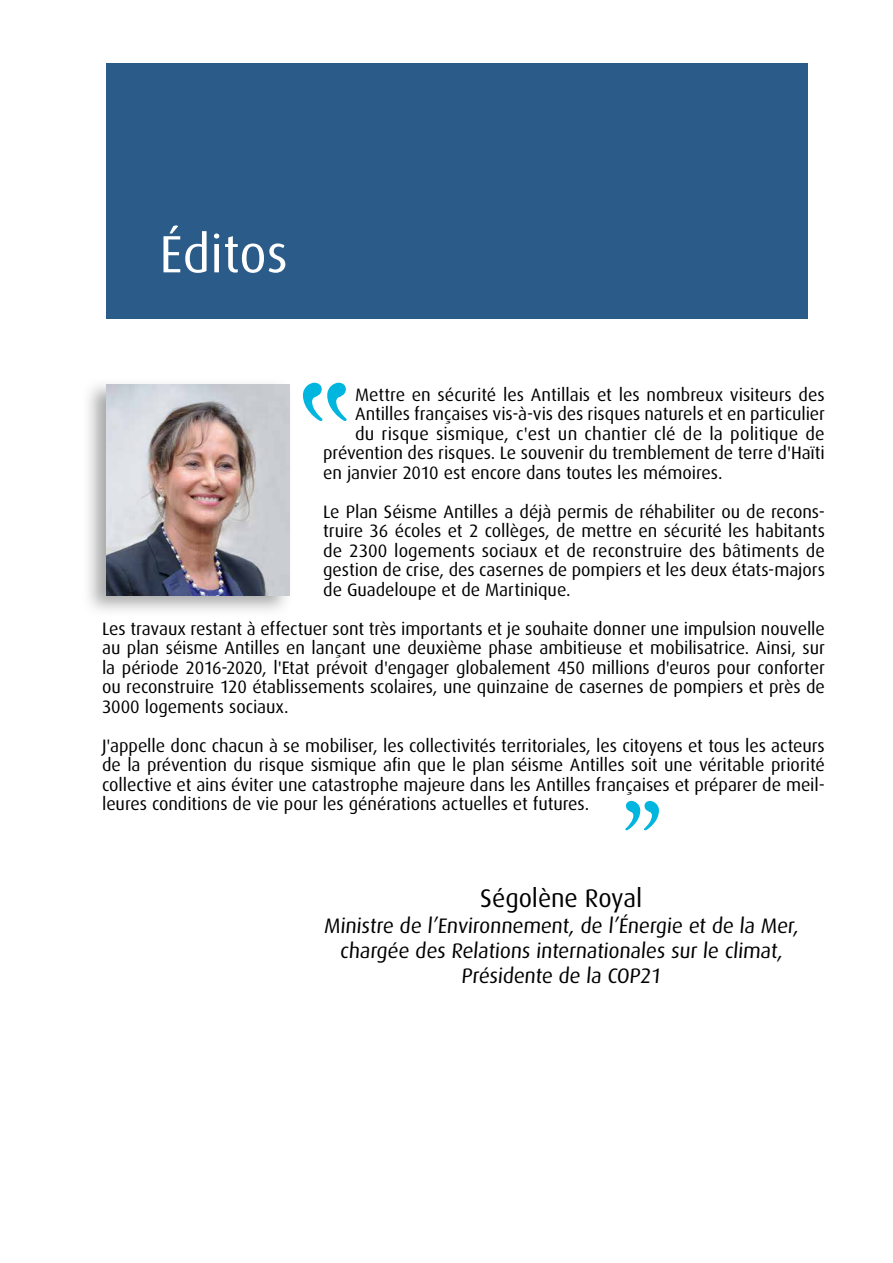
<style>
.page{position:relative;width:893px;height:1263px;background:#fff}
.page>*{position:absolute;margin:0;border:0;box-sizing:border-box;transform-origin:0 0}
.t1{font:52.5px "Dax";color:#fff}
.t2{font:25.5px "Dax";letter-spacing:-.005em;color:#000}
.t3{font:21px/25.2px "Dax";color:#000;text-align:center}
.t4{font:18px/19.5px "Dax";letter-spacing:-.005em;color:#000;text-align:justify}
</style>
<div class="page">
<svg style="left:303px;top:383px;width:44px;height:38px"></svg>
<svg style="left:625px;top:801px;width:34px;height:29px"></svg>
<img style="left:88px;top:384px;width:202px;height:227px">
<img style="left:106px;top:385px;width:183px;height:210px">
<div style="left:106px;top:64px;width:702px;height:255px;background:#2b5c89"></div>
<h1 class="t1" style="left:159px;top:225px;width:130px">Éditos</h1>
<p class="t4" style="left:355px;top:385px;width:471px">Mettre en sécurité les Antillais et les nombreux visiteurs des</p>
<p class="t4" style="left:355px;top:405px;width:471px">Antilles françaises vis-à-vis des risques naturels et en particulier</p>
<p class="t4" style="left:355px;top:424px;width:471px">du risque sismique, c'est un chantier clé de la politique de</p>
<p class="t4" style="left:323px;top:444px;width:503px">prévention des risques. Le souvenir du tremblement de terre d'Haïti</p>
<p class="t4" style="left:323px;top:463px;width:401px">en janvier 2010 est encore dans toutes les mémoires.</p>
<p class="t4" style="left:323px;top:502px;width:503px">Le Plan Séisme Antilles a déjà permis de réhabiliter ou de recons&shy;truire 36 écoles et 2 collèges, de mettre en sécurité les habitants de 2300 logements sociaux et de reconstruire des bâtiments de gestion de crise, des casernes de pompiers et les deux états-majors de Guadeloupe et de Martinique.</p>
<p class="t4" style="left:102px;top:619px;width:724px">Les travaux restant à effectuer sont très importants et je souhaite donner une impulsion nouvelle au plan séisme Antilles en lançant une deuxième phase ambitieuse et mobilisatrice. Ainsi, sur la période 2016-2020, l'Etat prévoit d'engager globalement 450 millions d'euros pour conforter ou reconstruire 120 établissements scolaires, une quinzaine de casernes de pompiers et près de 3000 logements sociaux.</p>
<p class="t4" style="left:102px;top:736px;width:724px">J'appelle donc chacun à se mobiliser, les collectivités territoriales, les citoyens et tous les acteurs de la prévention du risque sismique afin que le plan séisme Antilles soit une véritable priorité collective et ains éviter une catastrophe majeure dans les Antilles françaises et préparer de meil&shy;leures conditions de vie pour les générations actuelles et futures.</p>
<h2 class="t2" style="left:480px;top:884px;width:163px">Ségolène Royal</h2>
<p class="t3" style="left:324px;top:913px;width:478px">Ministre de l’Environnement, de l’Énergie et de la Mer, chargée des Relations internationales sur le climat,<br>Présidente de la COP21</p>
</div>
